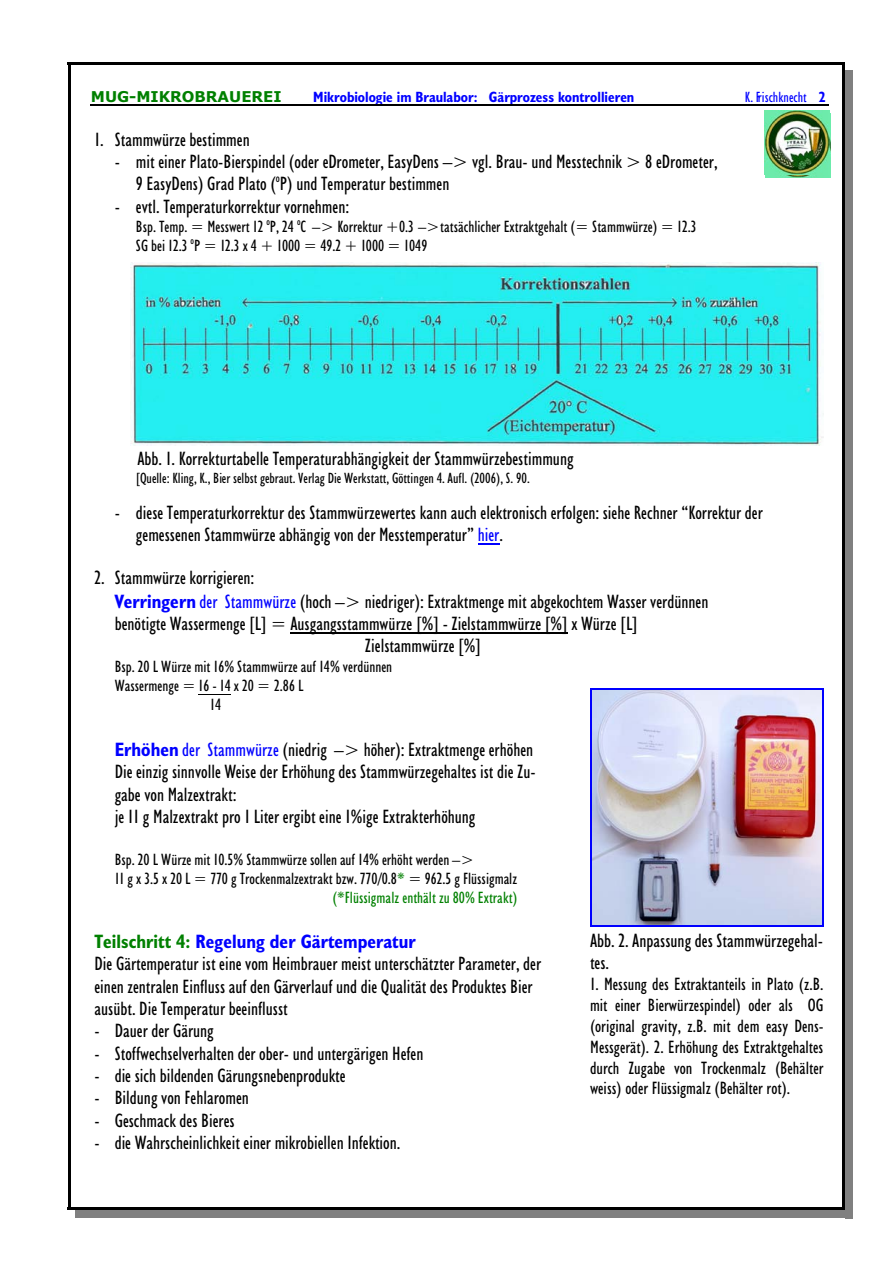
<style>
.page{position:relative;width:893px;height:1263px;background:#fff}
.page>*{position:absolute;margin:0;border:0;box-sizing:border-box;transform-origin:0 0}
.t1{font:condensed 19.5px/22.4px "Humanist 521 BT";color:#000}
.t2{font:italic condensed 19.5px "Humanist 521 BT";color:#000}
.t3{font:condensed 18px/20.9px "Humanist 521 BT";color:#000;text-align:justify}
.t4{font:condensed 16.5px/19px "Humanist 521 BT";color:#000}
.t5{font:condensed 16.5px "Humanist 521 BT";color:#008000}
.t6{font:condensed 15px "Humanist 521 BT";color:#000}
.t7{font:700 condensed 15px "Humanist 521 BT";color:#00f}
.t8{font:700 15px "Verdana";color:#008000}
.t9{font:condensed 15px "Humanist 521 BT";color:#00f}
.s1{font-weight:700}
.s2{color:#00f}
.s3{font-weight:700;color:#00f}
.s4{color:#008000}
.s5{font-weight:700;color:#008000}
</style>
<div class="page">
<hr style="left:68px;top:62px;width:3px;height:1148px;background:#000">
<hr style="left:842px;top:62px;width:3px;height:1148px;background:#000">
<hr style="left:68px;top:62px;width:777px;height:3px;background:#000">
<hr style="left:68px;top:1207px;width:777px;height:3px;background:#000">
<div style="left:845px;top:70px;width:8px;height:1148px;background:#808080"></div>
<div style="left:76px;top:1210px;width:777px;height:8px;background:#808080"></div>
<hr style="left:90px;top:105px;width:739px;height:1px;background:#000">
<img style="left:130px;top:263px;width:694px;height:182px">
<img style="left:591px;top:690px;width:231px;height:235px">
<hr style="left:590px;top:688px;width:1px;height:238px;background:#00f">
<hr style="left:822px;top:688px;width:1px;height:238px;background:#00f">
<hr style="left:590px;top:688px;width:233px;height:2px;background:#00f">
<hr style="left:590px;top:925px;width:233px;height:1px;background:#00f">
<svg style="left:478px;top:544px;width:22px;height:1px"></svg>
<hr style="left:290px;top:633px;width:278px;height:1px;background:#000">
<hr style="left:199px;top:693px;width:32px;height:1px;background:#000">
<img style="left:765px;top:114px;width:65px;height:63px">
<img style="left:764px;top:111px;width:65px;height:63px">
<p class="t8" style="left:91px;top:90px;width:192px">MUG-MIKROBRAUEREI</p>
<p class="t7" style="left:313px;top:90px;width:323px">Mikrobiologie im Braulabor: Gärprozess kontrollieren</p>
<p class="t9" style="left:745px;top:90px;width:82px">K. Frischknecht <span class="s1">2</span></p>
<p class="t1" style="left:94px;top:129px;width:157px">1. Stammwürze bestimmen</p>
<p class="t1" style="left:136px;top:152px;width:583px;text-indent:-21px">- mit einer Plato-Bierspindel (oder eDrometer, EasyDens –&gt; vgl. Brau- und Messtechnik &gt; 8 eDrometer,<br>9 EasyDens) Grad Plato (<sup>o</sup>P) und Temperatur bestimmen</p>
<p class="t1" style="left:115px;top:196px;width:236px">- evtl. Temperaturkorrektur vornehmen:</p>
<p class="t4" style="left:136px;top:218px;width:562px">Bsp. Temp. = Messwert 12 <sup>o</sup>P, 24 <sup>o</sup>C –&gt; Korrektur +0.3 –&gt;tatsächlicher Extraktgehalt (= Stammwürze) = 12.3<br>SG bei 12.3 <sup>o</sup>P = 12.3 x 4 + 1000 = 49.2 + 1000 = 1049</p>
<p class="t1" style="left:137px;top:449px;width:438px">Abb. 1. Korrekturtabelle Temperaturabhängigkeit der Stammwürzebestimmung</p>
<p class="t6" style="left:136px;top:472px;width:396px">[Quelle: Kling, K., Bier selbst gebraut. Verlag Die Werkstatt, Göttingen 4. Aufl. (2006), S. 90.</p>
<p class="t1" style="left:136px;top:502px;width:628px;text-indent:-21px">- diese Temperaturkorrektur des Stammwürzewertes kann auch elektronisch erfolgen: siehe Rechner “Korrektur der gemessenen Stammwürze abhängig von der Messtemperatur” <span class="s2">hier</span>.</p>
<p class="t1" style="left:94px;top:568px;width:161px">2. Stammwürze korrigieren:</p>
<p class="t1" style="left:115px;top:591px;width:595px"><span class="s3">Verringern</span> <span class="s2">der Stammwürze</span> (hoch –&gt; niedriger): Extraktmenge mit abgekochtem Wasser verdünnen</p>
<p class="t1" style="left:115px;top:614px;width:525px">benötigte Wassermenge [L] = Ausgangsstammwürze [%] - Zielstammwürze [%] x Würze [L]</p>
<p class="t1" style="left:365px;top:636px;width:118px">Zielstammwürze [%]</p>
<p class="t4" style="left:115px;top:658px;width:279px">Bsp. 20 L Würze mit 16% Stammwürze auf 14% verdünnen</p>
<p class="t4" style="left:115px;top:677px;width:190px">Wassermenge = 16 - 14 x 20 = 2.86 L</p>
<p class="t4" style="left:210px;top:696px;width:12px">14</p>
<p class="t1" style="left:115px;top:740px;width:423px"><span class="s3">Erhöhen</span> <span class="s2">der Stammwürze</span> (niedrig –&gt; höher): Extraktmenge erhöhen<br>Die einzig sinnvolle Weise der Erhöhung des Stammwürzegehaltes ist die Zu&shy;gabe von Malzextrakt:</p>
<p class="t2" style="left:115px;top:808px;width:362px">je 11 g Malzextrakt pro 1 Liter ergibt eine 1%ige Extrakterhöhung</p>
<p class="t4" style="left:115px;top:851px;width:361px">Bsp. 20 L Würze mit 10.5% Stammwürze sollen auf 14% erhöht werden –&gt;</p>
<p class="t4" style="left:115px;top:870px;width:404px">11 g x 3.5 x 20 L = 770 g Trockenmalzextrakt bzw. 770/0.8<span class="s4">*</span> = 962.5 g Flüssigmalz</p>
<p class="t5" style="left:332px;top:890px;width:187px">(*Flüssigmalz enthält zu 80% Extrakt)</p>
<p class="t1" style="left:94px;top:932px;width:448px"><span class="s5">Teilschritt 4:</span> <span class="s3">Regelung der Gärtemperatur<br></span>Die Gärtemperatur ist eine vom Heimbrauer meist unterschätzter Parameter, der einen zentralen Einfluss auf den Gärverlauf und die Qualität des Produktes Bier ausübt. Die Temperatur beeinflusst</p>
<p class="t1" style="left:94px;top:1021px;width:121px">- Dauer der Gärung</p>
<p class="t1" style="left:94px;top:1043px;width:330px">- Stoffwechselverhalten der ober- und untergärigen Hefen</p>
<p class="t1" style="left:94px;top:1066px;width:253px">- die sich bildenden Gärungsnebenprodukte</p>
<p class="t1" style="left:94px;top:1088px;width:156px">- Bildung von Fehlaromen</p>
<p class="t1" style="left:94px;top:1110px;width:142px">- Geschmack des Bieres</p>
<p class="t1" style="left:94px;top:1133px;width:307px">- die Wahrscheinlichkeit einer mikrobiellen Infektion.</p>
<p class="t1" style="left:590px;top:930px;width:234px">Abb. 2. Anpassung des Stammwürzegehal&shy;tes.</p>
<p class="t3" style="left:590px;top:975px;width:235px">1. Messung des Extraktanteils in Plato (z.B. mit einer Bierwürzespindel) oder als OG (original gravity, z.B. mit dem easy Dens-Messgerät). 2. Erhöhung des Extraktgehaltes durch Zugabe von Trockenmalz (Behälter weiss) oder Flüssigmalz (Behälter rot).</p>
</div>
